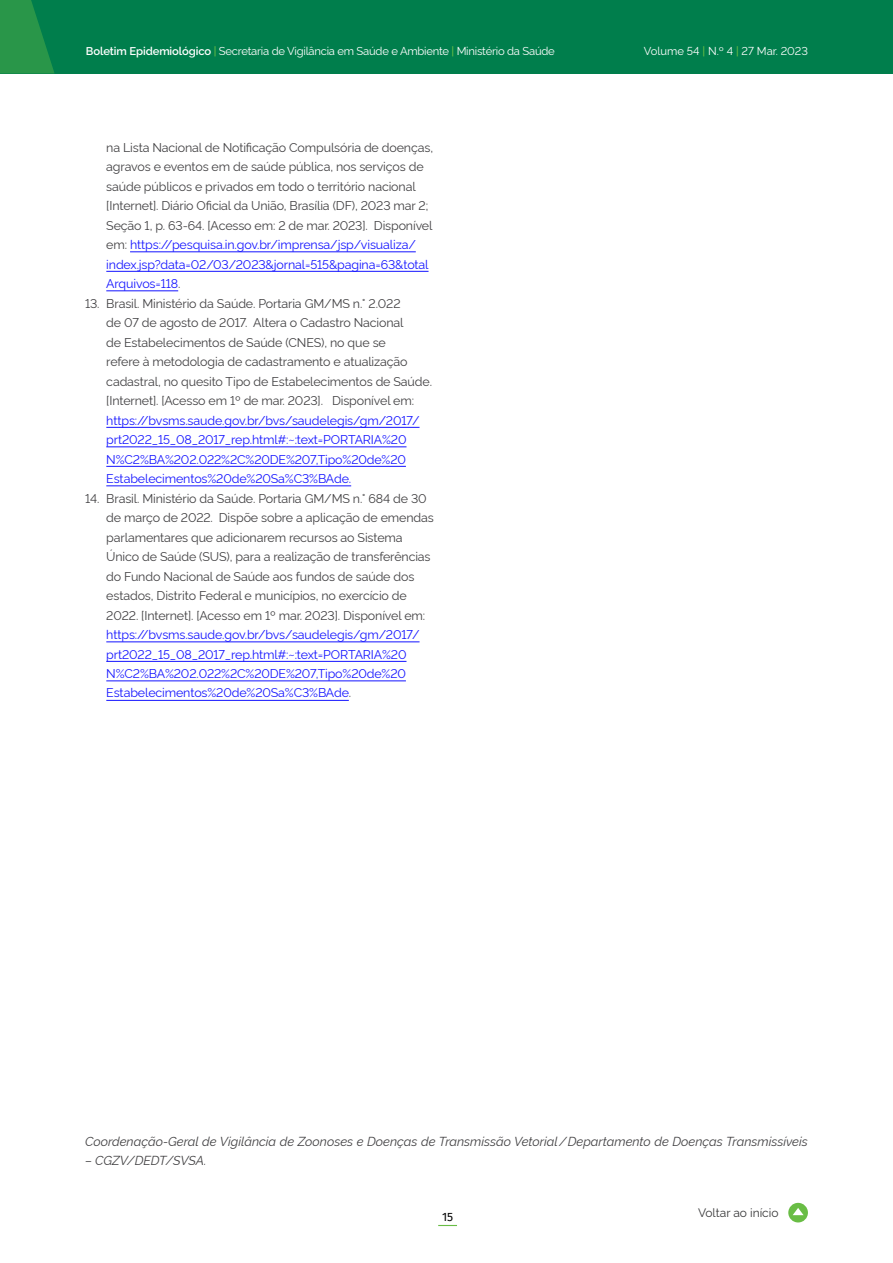
<style>
.page{position:relative;width:893px;height:1263px;background:#fff}
.page>*{position:absolute;margin:0;border:0;box-sizing:border-box;transform-origin:0 0}
.t1{font:italic 12.75px "Rawline";color:#414042}
.t2{font:12.45px/19.5px "Rawline";letter-spacing:-.01em;color:#414042}
.t3{font:12.45px/19.5px "Rawline";letter-spacing:-.01em;color:#1414ff}
.t4{font:12px "Rawline";color:#383839}
.t5{font:12px "Fira Sans";color:#000}
.t6{font:11.25px "Rawline";letter-spacing:-.02em;color:#fff}
.t7{font:11.25px "Rawline";color:#fff}
.s1{font-weight:600}
.s2{font-weight:500;color:#69bd45}
.s3{color:#1414ff}
.s4{color:#414042}
</style>
<div class="page">
<div style="left:0;top:0;width:893px;height:74px;background:#007e4c"></div>
<svg style="left:438px;top:1225px;width:19px;height:1px"></svg>
<svg style="left:0;top:0;width:54px;height:74px"></svg>
<hr style="left:130px;top:251px;width:286px;height:1px;background:#1414ff">
<hr style="left:106px;top:271px;width:323px;height:1px;background:#1414ff">
<hr style="left:106px;top:290px;width:72px;height:1px;background:#1414ff">
<hr style="left:106px;top:427px;width:314px;height:1px;background:#1414ff">
<hr style="left:106px;top:446px;width:300px;height:1px;background:#1414ff">
<hr style="left:106px;top:466px;width:300px;height:1px;background:#1414ff">
<hr style="left:106px;top:485px;width:245px;height:1px;background:#1414ff">
<hr style="left:106px;top:641px;width:314px;height:1px;background:#1414ff">
<hr style="left:106px;top:661px;width:300px;height:1px;background:#1414ff">
<hr style="left:106px;top:680px;width:300px;height:1px;background:#1414ff">
<hr style="left:106px;top:700px;width:243px;height:1px;background:#1414ff">
<div style="left:788px;top:1203px;width:20px;height:19px;background:#69bd45;border-radius:50%"></div>
<svg style="left:793px;top:1208px;width:11px;height:7px"></svg>
<p class="t6" style="left:86px;top:42px;width:470px"><span class="s1">Boletim Epidemiológico</span> <span class="s2">|</span> Secretaria de Vigilância em Saúde e Ambiente <span class="s2">|</span> Ministério da Saúde</p>
<p class="t7" style="left:644px;top:43px;width:166px">Volume 54 <span class="s2">|</span> N.º 4 <span class="s2">|</span> 27 Mar. 2023</p>
<p class="t2" style="left:106px;top:136px;width:328px">na Lista Nacional de Notificação Compulsória de doenças, agravos e eventos em de saúde pública, nos serviços de saúde públicos e privados em todo o território nacional [Internet]. Diário Oficial da União, Brasília (DF), 2023 mar 2; Seção 1, p. 63-64. [Acesso em: 2 de mar. 2023]. Disponível em: <span class="s3">https://pesquisa.in.gov.br/imprensa/jsp/visualiza/ index.jsp?data=02/03/2023&amp;jornal=515&amp;pagina=63&amp;total Arquivos=118</span>.</p>
<p class="t2" style="left:106px;top:292px;width:327px;text-indent:-21px">13. Brasil. Ministério da Saúde. Portaria GM/MS n.° 2.022<br>de 07 de agosto de 2017. Altera o Cadastro Nacional<br>de Estabelecimentos de Saúde (CNES), no que se<br>refere à metodologia de cadastramento e atualização cadastral, no quesito Tipo de Estabelecimentos de Saúde. [Internet]. [Acesso em 1º de mar. 2023]. Disponível em:</p>
<p class="t3" style="left:106px;top:409px;width:315px">https://bvsms.saude.gov.br/bvs/saudelegis/gm/2017/ prt2022_15_08_2017_rep.html#:~:text=PORTARIA%20<br>N%C2%BA%202.022%2C%20DE%207,Tipo%20de%20<br>Estabelecimentos%20de%20Sa%C3%BAde.</p>
<p class="t2" style="left:106px;top:487px;width:329px;text-indent:-21px">14. Brasil. Ministério da Saúde. Portaria GM/MS n.° 684 de 30 de março de 2022. Dispõe sobre a aplicação de emendas parlamentares que adicionarem recursos ao Sistema Único de Saúde (SUS), para a realização de transferências do Fundo Nacional de Saúde aos fundos de saúde dos estados, Distrito Federal e municípios, no exercício de 2022. [Internet]. [Acesso em 1º mar. 2023]. Disponível em:</p>
<p class="t3" style="left:106px;top:623px;width:315px">https://bvsms.saude.gov.br/bvs/saudelegis/gm/2017/ prt2022_15_08_2017_rep.html#:~:text=PORTARIA%20<br>N%C2%BA%202.022%2C%20DE%207,Tipo%20de%20<br>Estabelecimentos%20de%20Sa%C3%BAde<span class="s4">.</span></p>
<p class="t1" style="left:85px;top:1131px;width:724px">Coordenação-Geral de Vigilância de Zoonoses e Doenças de Transmissão Vetorial/Departamento de Doenças Transmissíveis</p>
<p class="t1" style="left:85px;top:1150px;width:123px">– CGZV/DEDT/SVSA.</p>
<p class="t5" style="left:442px;top:1207px;width:13px">15</p>
<p class="t4" style="left:698px;top:1203px;width:82px">Voltar ao início</p>
</div>
